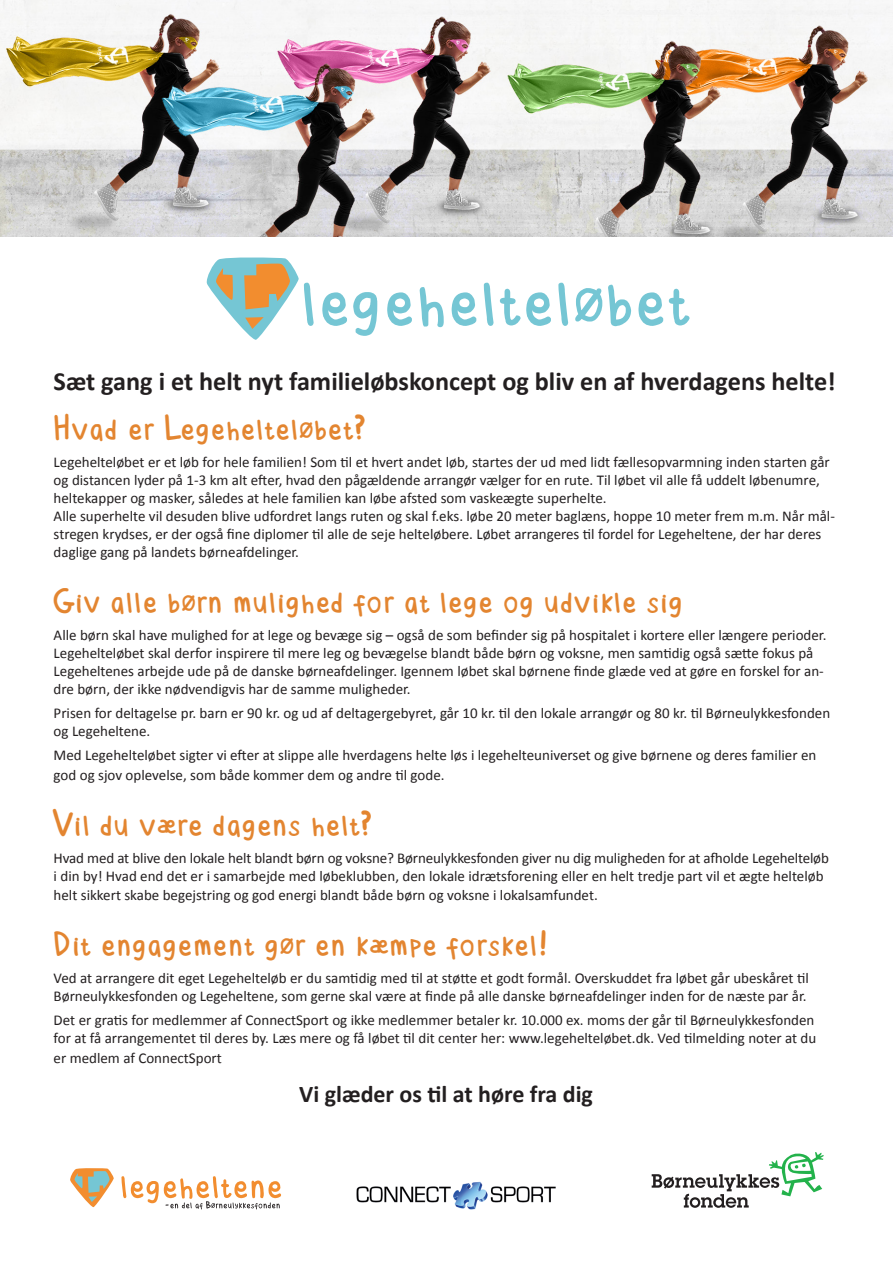
<style>
.page{position:relative;width:893px;height:1263px;background:#fff}
.page>*{position:absolute;margin:0;border:0;box-sizing:border-box;transform-origin:0 0}
.t1{font:64.35px "Sikkerhedsklub";color:#75c6d4}
.t2{font:30px "Sikkerhedsklub";color:#e38530}
.t3{font:700 26.25px "Calibri";color:#231f20}
.t4{font:700 24px "Calibri";color:#231f20}
.t5{font:15px/18px "Calibri";color:#231f20}
</style>
<div class="page">
<img style="left:0;top:0;width:893px;height:236px">
<svg style="left:207px;top:257px;width:92px;height:83px"></svg>
<svg style="left:70px;top:1168px;width:44px;height:40px"></svg>
<svg style="left:121px;top:1176px;width:160px;height:33px"></svg>
<svg style="left:652px;top:1152px;width:172px;height:56px"></svg>
<img style="left:356px;top:1181px;width:200px;height:29px">
<p class="t1" style="left:301px;top:262px;width:392px">legehelteløbet</p>
<p class="t3" style="left:54px;top:362px;width:784px">Sæt gang i et helt nyt familieløbskoncept og bliv en af hverdagens helte!</p>
<p class="t2" style="left:54px;top:408px;width:313px">Hvad er Legehelteløbet?</p>
<p class="t5" style="left:54px;top:453px;width:778px">Legehelteløbet er et løb for hele familien! Som til et hvert andet løb, startes der ud med lidt fællesopvarmning inden starten går</p>
<p class="t5" style="left:54px;top:471px;width:768px">og distancen lyder på 1-3 km alt efter, hvad den pågældende arrangør vælger for en rute. Til løbet vil alle få uddelt løbenumre, heltekapper og masker, således at hele familien kan løbe afsted som vaskeægte superhelte.</p>
<p class="t5" style="left:54px;top:507px;width:783px">Alle superhelte vil desuden blive udfordret langs ruten og skal f.eks. løbe 20 meter baglæns, hoppe 10 meter frem m.m. Når mål&shy;stregen krydses, er der også fine diplomer til alle de seje helteløbere. Løbet arrangeres til fordel for Legeheltene, der har deres daglige gang på landets børneafdelinger.</p>
<p class="t2" style="left:54px;top:581px;width:632px">Giv alle børn mulighed for at lege og udvikle sig</p>
<p class="t5" style="left:54px;top:626px;width:774px">Alle børn skal have mulighed for at lege og bevæge sig – også de som befinder sig på hospitalet i kortere eller længere perioder.<br>Legehelteløbet skal derfor inspirere til mere leg og bevægelse blandt både børn og voksne, men samtidig også sætte fokus på</p>
<p class="t5" style="left:54px;top:662px;width:772px">Legeheltenes arbejde ude på de danske børneafdelinger. Igennem løbet skal børnene finde glæde ved at gøre en forskel for an&shy;dre børn, der ikke nødvendigvis har de samme muligheder.</p>
<p class="t5" style="left:54px;top:704px;width:778px">Prisen for deltagelse pr. barn er 90 kr. og ud af deltagergebyret, går 10 kr. til den lokale arrangør og 80 kr. til Børneulykkesfonden</p>
<p class="t5" style="left:54px;top:722px;width:98px">og Legeheltene.</p>
<p class="t5" style="left:54px;top:745px;width:764px;line-height:19.8px">Med Legehelteløbet sigter vi efter at slippe alle hverdagens helte løs i legehelteuniverset og give børnene og deres familier en god og sjov oplevelse, som både kommer dem og andre til gode.</p>
<p class="t2" style="left:54px;top:804px;width:320px">Vil du være dagens helt?</p>
<p class="t5" style="left:54px;top:848px;width:777px">Hvad med at blive den lokale helt blandt børn og voksne? Børneulykkesfonden giver nu dig muligheden for at afholde Legehelteløb i din by! Hvad end det er i samarbejde med løbeklubben, den lokale idrætsforening eller en helt tredje part vil et ægte helteløb</p>
<p class="t5" style="left:54px;top:886px;width:546px">helt sikkert skabe begejstring og god energi blandt både børn og voksne i lokalsamfundet.</p>
<p class="t2" style="left:54px;top:924px;width:497px">Dit engagement gør en kæmpe forskel!</p>
<p class="t5" style="left:54px;top:969px;width:757px">Ved at arrangere dit eget Legehelteløb er du samtidig med til at støtte et godt formål. Overskuddet fra løbet går ubeskåret til<br>Børneulykkesfonden og Legeheltene, som gerne skal være at finde på alle danske børneafdelinger inden for de næste par år.</p>
<p class="t5" style="left:54px;top:1011px;width:762px">Det er gratis for medlemmer af ConnectSport og ikke medlemmer betaler kr. 10.000 ex. moms der går til Børneulykkesfonden</p>
<p class="t5" style="left:54px;top:1029px;width:764px">for at få arrangementet til deres by. Læs mere og få løbet til dit center her: www.legehelteløbet.dk. Ved tilmelding noter at du</p>
<p class="t5" style="left:54px;top:1049px;width:170px">er medlem af ConnectSport</p>
<p class="t4" style="left:299px;top:1077px;width:295px">Vi glæder os til at høre fra dig</p>
</div>
